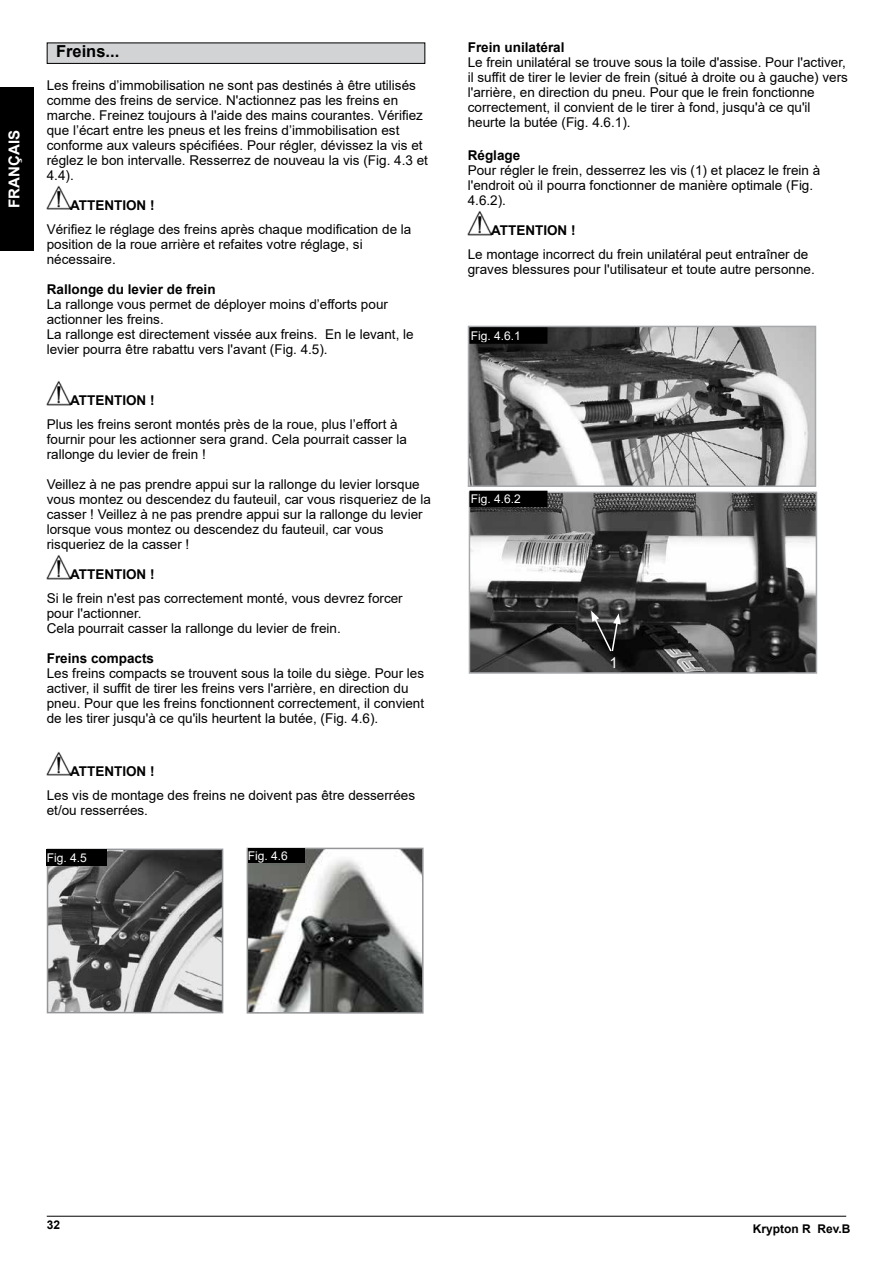
<style>
.page{position:relative;width:893px;height:1263px;background:#fff}
.page>*{position:absolute;margin:0;border:0;box-sizing:border-box;transform-origin:0 0}
.t1{font:700 16.5px "Arial";color:#000}
.t2{font:700 15px "Arial";color:#fff}
.t3{font:15px "Arial";color:#fff}
.t4{font:13.5px/15px "Arial";color:#000}
.t5{font:700 13.5px "Arial";color:#000}
.t6{font:12px "Arial";color:#fff}
.t7{font:700 12px "Arial";color:#000}
</style>
<div class="page">
<div style="left:0;top:87px;width:34px;height:164px;background:#000"></div>
<hr style="left:47px;top:1216px;width:799px;height:1px;background:#000">
<img style="left:47px;top:185px;width:24px;height:24px">
<img style="left:47px;top:381px;width:24px;height:24px">
<img style="left:47px;top:555px;width:24px;height:24px">
<img style="left:47px;top:751px;width:24px;height:25px">
<img style="left:50px;top:852px;width:170px;height:158px">
<div style="left:47px;top:849px;width:176px;height:164px;border:2px solid #939598"></div>
<div style="left:47px;top:849px;width:60px;height:16px;background:#000"></div>
<img style="left:250px;top:851px;width:171px;height:159px">
<div style="left:247px;top:848px;width:177px;height:165px;border:2px solid #939598"></div>
<div style="left:248px;top:848px;width:56px;height:15px;background:#000"></div>
<img style="left:468px;top:211px;width:24px;height:24px">
<img style="left:471px;top:329px;width:342px;height:155px">
<div style="left:468px;top:326px;width:348px;height:161px;border:2px solid #a7a9ac"></div>
<div style="left:470px;top:328px;width:77px;height:15px;background:#000"></div>
<div style="left:469px;top:327px;width:78px;height:17px;border:2px solid #000"></div>
<img style="left:472px;top:495px;width:342px;height:176px">
<div style="left:469px;top:492px;width:348px;height:182px;border:2px solid #a7a9ac"></div>
<div style="left:470px;top:491px;width:77px;height:15px;background:#000"></div>
<div style="left:469px;top:491px;width:78px;height:16px;border:2px solid #000"></div>
<svg style="left:591px;top:611px;width:30px;height:42px"></svg>
<div style="left:47px;top:43px;width:378px;height:20px;background:#d1d3d4"></div>
<div style="left:47px;top:43px;width:378px;height:21px;border:1px solid #000"></div>
<p class="t2" style="left:4px;top:208px;width:79px;rotate:-90deg">FRANÇAIS</p>
<p class="t1" style="left:56px;top:40px;width:65px">Freins...</p>
<p class="t4" style="left:47px;top:77px;width:383px">Les freins d’immobilisation ne sont pas destinés à être utilisés comme des freins de service. N'actionnez pas les freins en marche. Freinez toujours à l'aide des mains courantes. Vérifiez que l’écart entre les pneus et les freins d’immobilisation est conforme aux valeurs spécifiées. Pour régler, dévissez la vis et réglez le bon intervalle. Resserrez de nouveau la vis (Fig. 4.3 et 4.4).</p>
<p class="t5" style="left:70px;top:196px;width:86px">ATTENTION !</p>
<p class="t4" style="left:47px;top:221px;width:366px">Vérifiez le réglage des freins après chaque modification de la position de la roue arrière et refaites votre réglage, si nécessaire.</p>
<p class="t5" style="left:47px;top:280px;width:170px">Rallonge du levier de frein</p>
<p class="t4" style="left:47px;top:296px;width:368px">La rallonge vous permet de déployer moins d’efforts pour actionner les freins.<br>La rallonge est directement vissée aux freins. En le levant, le levier pourra être rabattu vers l'avant (Fig. 4.5).</p>
<p class="t5" style="left:70px;top:391px;width:86px">ATTENTION !</p>
<p class="t4" style="left:47px;top:417px;width:362px">Plus les freins seront montés près de la roue, plus l’effort à fournir pour les actionner sera grand. Cela pourrait casser la rallonge du levier de frein !</p>
<p class="t4" style="left:47px;top:477px;width:386px">Veillez à ne pas prendre appui sur la rallonge du levier lorsque vous montez ou descendez du fauteuil, car vous risqueriez de la casser ! Veillez à ne pas prendre appui sur la rallonge du levier lorsque vous montez ou descendez du fauteuil, car vous risqueriez de la casser !</p>
<p class="t5" style="left:70px;top:565px;width:86px">ATTENTION !</p>
<p class="t4" style="left:47px;top:591px;width:357px">Si le frein n'est pas correctement monté, vous devrez forcer pour l'actionner.<br>Cela pourrait casser la rallonge du levier de frein.</p>
<p class="t5" style="left:47px;top:649px;width:109px">Freins compacts</p>
<p class="t4" style="left:47px;top:666px;width:379px">Les freins compacts se trouvent sous la toile du siège. Pour les activer, il suffit de tirer les freins vers l'arrière, en direction du pneu. Pour que les freins fonctionnent correctement, il convient de les tirer jusqu'à ce qu'ils heurtent la butée, (Fig. 4.6).</p>
<p class="t5" style="left:70px;top:762px;width:86px">ATTENTION !</p>
<p class="t4" style="left:47px;top:788px;width:370px">Les vis de montage des freins ne doivent pas être desserrées et/ou resserrées.</p>
<p class="t6" style="left:47px;top:849px;width:42px">Fig. 4.5</p>
<p class="t6" style="left:248px;top:848px;width:42px">Fig. 4.6</p>
<p class="t5" style="left:468px;top:38px;width:98px">Frein unilatéral</p>
<p class="t4" style="left:468px;top:55px;width:382px">Le frein unilatéral se trouve sous la toile d'assise. Pour l'activer, il suffit de tirer le levier de frein (situé à droite ou à gauche) vers l'arrière, en direction du pneu. Pour que le frein fonctionne correctement, il convient de le tirer à fond, jusqu'à ce qu'il heurte la butée (Fig. 4.6.1).</p>
<p class="t5" style="left:468px;top:146px;width:54px">Réglage</p>
<p class="t4" style="left:468px;top:163px;width:354px">Pour régler le frein, desserrez les vis (1) et placez le frein à l'endroit où il pourra fonctionner de manière optimale (Fig.<br>4.6.2).</p>
<p class="t5" style="left:491px;top:221px;width:86px">ATTENTION !</p>
<p class="t4" style="left:468px;top:247px;width:348px">Le montage incorrect du frein unilatéral peut entraîner de graves blessures pour l'utilisateur et toute autre personne.</p>
<p class="t6" style="left:471px;top:327px;width:52px">Fig. 4.6.1</p>
<p class="t6" style="left:471px;top:491px;width:52px">Fig. 4.6.2</p>
<p class="t3" style="left:609px;top:653px;width:10px">1</p>
<p class="t7" style="left:47px;top:1216px;width:15px">32</p>
<p class="t7" style="left:753px;top:1221px;width:99px">Krypton R Rev.B</p>
</div>
